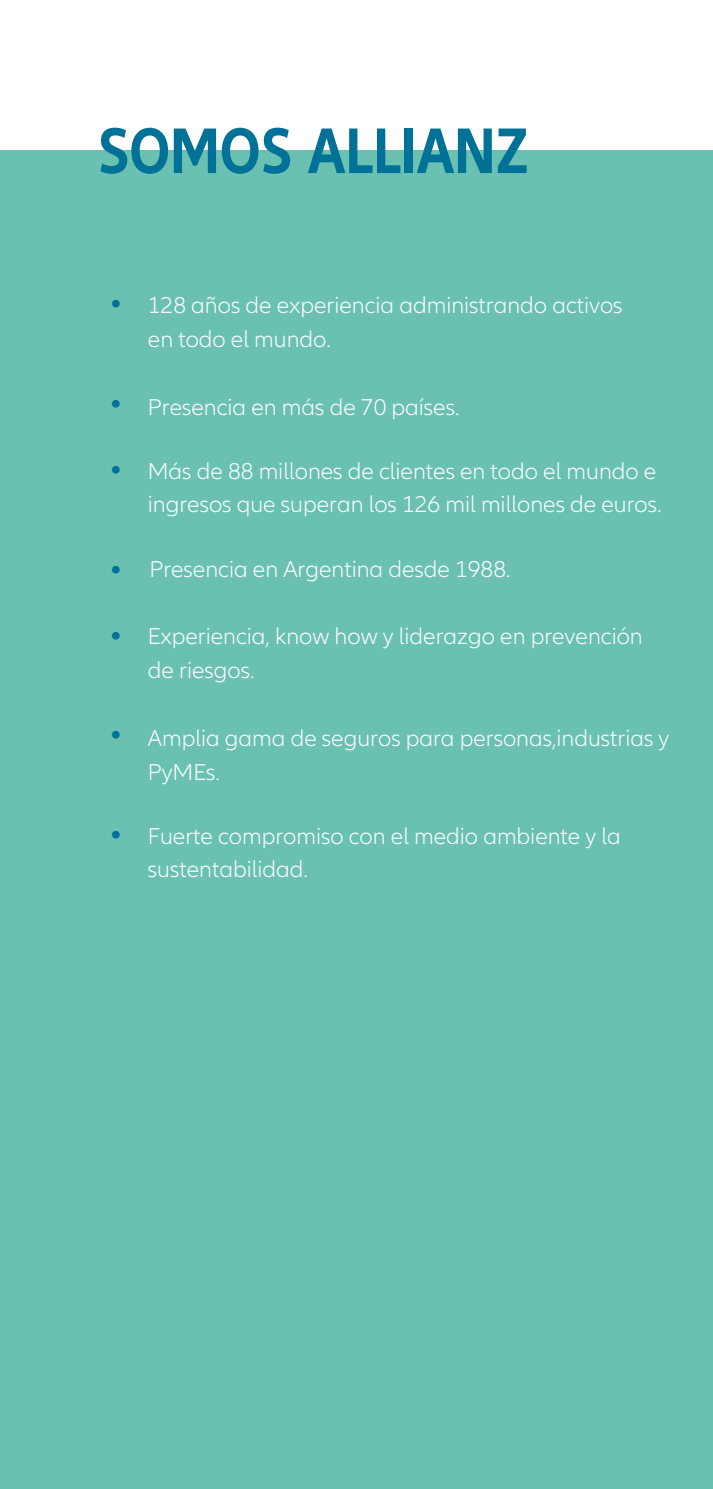
<style>
.page{position:relative;width:713px;height:1489px;background:#fff}
.page>*{position:absolute;margin:0;border:0;box-sizing:border-box;transform-origin:0 0}
.t1{font:700 condensed 66.75px "Allianz Neo";color:#007297}
.t2{font:25px "Allianz Sans";color:#007297}
.t3{font:300 23.75px/33.5px "Allianz Neo";color:#fff}
</style>
<div class="page">
<div style="left:0;top:151px;width:712px;height:1337px;background:#6ac1b2"></div>
<h1 class="t1" style="left:98px;top:112px;width:432px">SOMOS ALLIANZ</h1>
<p class="t2" style="left:110px;top:288px;width:14px">•</p>
<p class="t3" style="left:148px;top:289px;width:476px">128 años de experiencia administrando activos en todo el mundo.</p>
<p class="t2" style="left:110px;top:387px;width:14px">•</p>
<p class="t3" style="left:148px;top:391px;width:313px">Presencia en más de 70 países.</p>
<p class="t2" style="left:110px;top:453px;width:14px">•</p>
<p class="t3" style="left:148px;top:454px;width:515px">Más de 88 millones de clientes en todo el mundo e ingresos que superan los 126 mil millones de euros.</p>
<p class="t2" style="left:110px;top:553px;width:14px">•</p>
<p class="t3" style="left:149px;top:552px;width:362px">Presencia en Argentina desde 1988.</p>
<p class="t2" style="left:110px;top:619px;width:14px">•</p>
<p class="t3" style="left:148px;top:620px;width:496px">Experiencia, know how y liderazgo en prevención de riesgos.</p>
<p class="t2" style="left:110px;top:718px;width:14px">•</p>
<p class="t3" style="left:148px;top:722px;width:523px">Amplia gama de seguros para personas,industrias y<br>PyMEs.</p>
<p class="t2" style="left:110px;top:818px;width:14px">•</p>
<p class="t3" style="left:148px;top:819px;width:474px">Fuerte compromiso con el medio ambiente y la sustentabilidad.</p>
</div>
